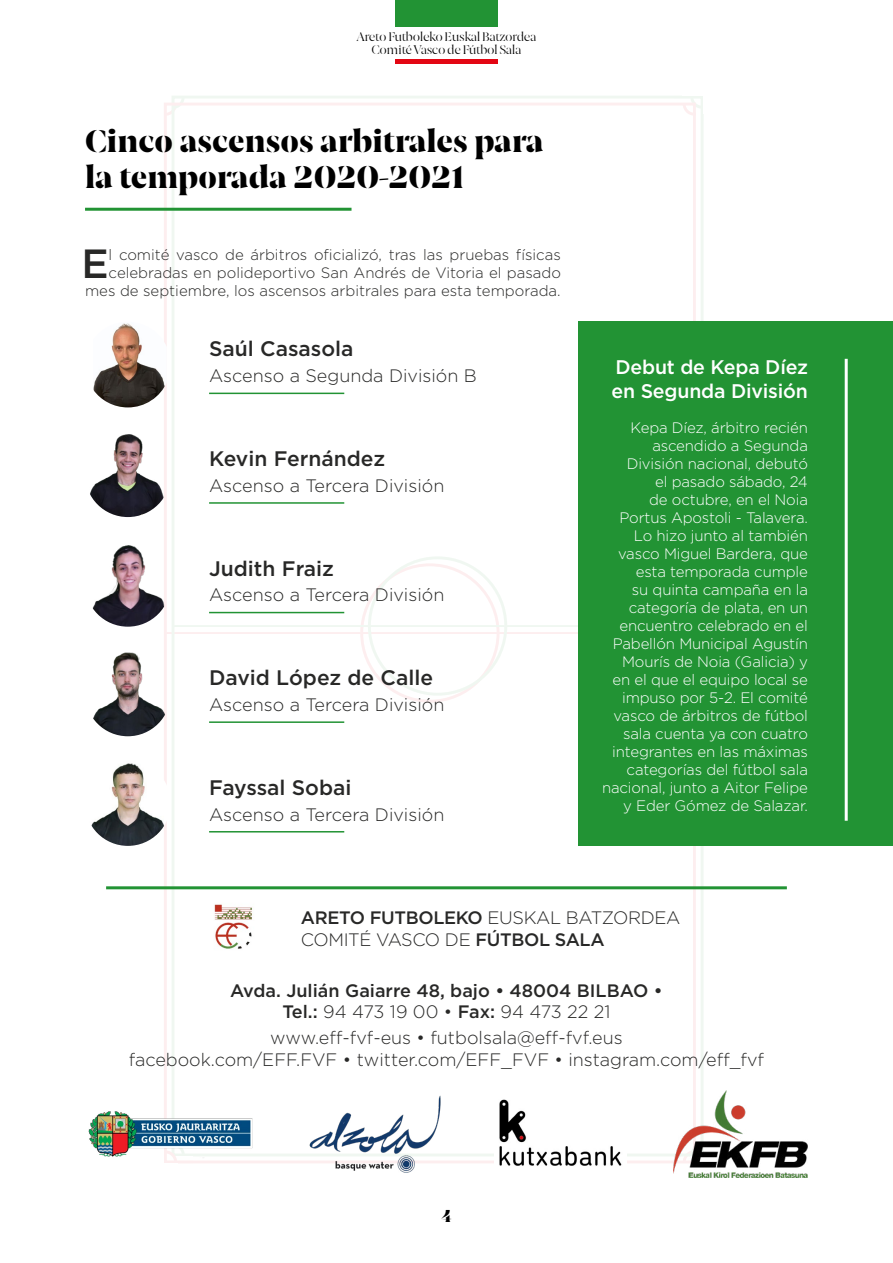
<style>
.page{position:relative;width:893px;height:1263px;background:#fff}
.page>*{position:absolute;margin:0;border:0;box-sizing:border-box;transform-origin:0 0}
.t1{font:500 40.65px "Gotham";color:#282827}
.t2{font:900 30px/36px "Joane Stencil";color:#000}
.t3{font:500 21px "Gotham";color:#282827}
.t4{font:500 19.65px/23.4px "Gotham";letter-spacing:-.01em;color:#fff}
.t5{font:300 18px/21.6px "Gotham";color:#282827;text-align:center}
.t6{font:500 18px/21.6px "Gotham";color:#282827;text-align:center}
.t7{font:300 18px/21.6px "Gotham";letter-spacing:-.02em;color:#282827}
.t8{font:900 16.5px "Joane Stencil";color:#000}
.t9{font:300 15.15px/18px "Gotham";letter-spacing:-.01em;color:#fff;text-align:right}
.t10{font:300 15px/18px "Gotham";color:#282827;text-align:right}
.t11{font:300 12px/13.5px "Joane Stencil";letter-spacing:-.035em;color:#000;text-align:center}
.s1{font-weight:500}
.s2{font-weight:300}
</style>
<div class="page">
<div style="left:683px;top:92px;width:23px;height:24px;border:3px solid #e30613;border-radius:50%"></div>
<svg style="left:696px;top:91px;width:14px;height:30px"></svg>
<svg style="left:675px;top:90px;width:34px;height:13px"></svg>
<hr style="left:165px;top:632px;width:529px;height:2px;background:#e30613">
<div style="left:360px;top:563px;width:140px;height:140px;border:3px solid #e30613;border-radius:50%"></div>
<div style="left:154px;top:92px;width:23px;height:24px;border:3px solid #e30613;border-radius:50%"></div>
<div style="left:153px;top:88px;width:29px;height:15px;background:#f6faf7"></div>
<div style="left:151px;top:90px;width:13px;height:34px;background:#fff"></div>
<hr style="left:173px;top:625px;width:529px;height:2px;background:#229334">
<div style="left:368px;top:556px;width:139px;height:140px;border:3px solid #229334;border-radius:50%"></div>
<div style="left:161px;top:85px;width:24px;height:24px;border:3px solid #229334;border-radius:50%"></div>
<div style="left:160px;top:81px;width:30px;height:15px;background:#fff"></div>
<div style="left:159px;top:83px;width:13px;height:26px;background:#fff"></div>
<div style="left:690px;top:85px;width:24px;height:24px;border:3px solid #229334;border-radius:50%"></div>
<div style="left:682px;top:83px;width:34px;height:13px;background:#fff"></div>
<div style="left:704px;top:70px;width:14px;height:43px;background:#fff"></div>
<div style="left:154px;top:1150px;width:23px;height:24px;border:3px solid #e30613;border-radius:50%"></div>
<div style="left:150px;top:1145px;width:14px;height:30px;background:#fff"></div>
<div style="left:164px;top:1163px;width:14px;height:30px;background:#fff"></div>
<img style="left:214px;top:904px;width:38px;height:45px">
<hr style="left:106px;top:886px;width:681px;height:3px;background:#229334">
<hr style="left:85px;top:208px;width:266px;height:3px;background:#229334">
<div style="left:395px;top:0;width:103px;height:26px;background:#229334"></div>
<div style="left:395px;top:59px;width:103px;height:5px;background:#e30613"></div>
<img style="left:88px;top:1110px;width:167px;height:49px">
<img style="left:303px;top:1095px;width:144px;height:78px">
<img style="left:674px;top:1091px;width:134px;height:87px">
<img style="left:499px;top:1099px;width:123px;height:67px">
<div style="left:579px;top:322px;width:314px;height:524px;background:#229334"></div>
<hr style="left:845px;top:359px;width:3px;height:462px;background:#fff">
<img style="left:93px;top:322px;width:74px;height:85px">
<hr style="left:209px;top:393px;width:135px;height:1px;background:#229334">
<img style="left:85px;top:431px;width:86px;height:86px;border-radius:43px">
<hr style="left:209px;top:502px;width:135px;height:2px;background:#229334">
<img style="left:85px;top:541px;width:86px;height:86px;border-radius:43px">
<hr style="left:209px;top:612px;width:135px;height:1px;background:#229334">
<img style="left:85px;top:651px;width:86px;height:85px;border-radius:43px">
<hr style="left:209px;top:721px;width:135px;height:2px;background:#229334">
<img style="left:85px;top:760px;width:86px;height:86px;border-radius:43px">
<hr style="left:209px;top:831px;width:135px;height:1px;background:#229334">
<p class="t11" style="left:356px;top:30px;width:182px">Areto Futboleko Euskal Batzordea<br>Comité Vasco de Fútbol Sala</p>
<h2 class="t2" style="left:85px;top:121px;width:460px">Cinco ascensos arbitrales para la temporada 2020-2021</h2>
<p class="t10" style="left:85px;top:245px;width:477px">l comité vasco de árbitros oficializó, tras las pruebas físicas celebradas en polideportivo San Andrés de Vitoria el pasado mes de septiembre, los ascensos arbitrales para esta temporada.</p>
<h1 class="t1" style="left:81px;top:237px;width:29px">E</h1>
<h3 class="t3" style="left:209px;top:335px;width:146px">Saúl Casasola</h3>
<p class="t5" style="left:209px;top:365px;width:269px">Ascenso a Segunda División B</p>
<h3 class="t3" style="left:209px;top:445px;width:177px">Kevin Fernández</h3>
<p class="t5" style="left:209px;top:474px;width:237px">Ascenso a Tercera División</p>
<h3 class="t3" style="left:209px;top:554px;width:126px">Judith Fraiz</h3>
<p class="t5" style="left:209px;top:584px;width:237px">Ascenso a Tercera División</p>
<h3 class="t3" style="left:209px;top:664px;width:225px">David López de Calle</h3>
<p class="t5" style="left:209px;top:693px;width:237px">Ascenso a Tercera División</p>
<h3 class="t3" style="left:209px;top:774px;width:144px">Fayssal Sobai</h3>
<p class="t5" style="left:209px;top:803px;width:237px">Ascenso a Tercera División</p>
<p class="t4" style="left:612px;top:355px;width:198px">Debut de Kepa Díez en Segunda División</p>
<p class="t9" style="left:602px;top:418px;width:207px">Kepa Díez, árbitro recién ascendido a Segunda<br>División nacional, debutó<br>el pasado sábado, 24<br>de octubre, en el Noia<br>Portus Apostoli - Talavera.<br>Lo hizo junto al también vasco Miguel Bardera, que esta temporada cumple<br>su quinta campaña en la categoría de plata, en un encuentro celebrado en el<br>Pabellón Municipal Agustín<br>Mourís de Noia (Galicia) y en el que el equipo local se impuso por 5-2. El comité vasco de árbitros de fútbol sala cuenta ya con cuatro integrantes en las máximas categorías del fútbol sala nacional, junto a Aitor Felipe y Eder Gómez de Salazar.</p>
<p class="t7" style="left:301px;top:907px;width:381px"><span class="s1">ARETO FUTBOLEKO</span> EUSKAL BATZORDEA<br>COMITÉ VASCO DE <span class="s1">FÚTBOL SALA</span></p>
<p class="t6" style="left:230px;top:979px;width:434px">Avda. Julián Gaiarre 48, bajo • 48004 BILBAO •<br>Tel.: <span class="s2">94 473 19 00 •</span> Fax: <span class="s2">94 473 22 21</span></p>
<p class="t5" style="left:129px;top:1026px;width:637px">www.eff-fvf-eus • futbolsala@eff-fvf.eus<br>facebook.com/EFF.FVF • twitter.com/EFF_FVF • instagram.com/eff_fvf</p>
<p class="t8" style="left:441px;top:1204px;width:11px">4</p>
</div>
